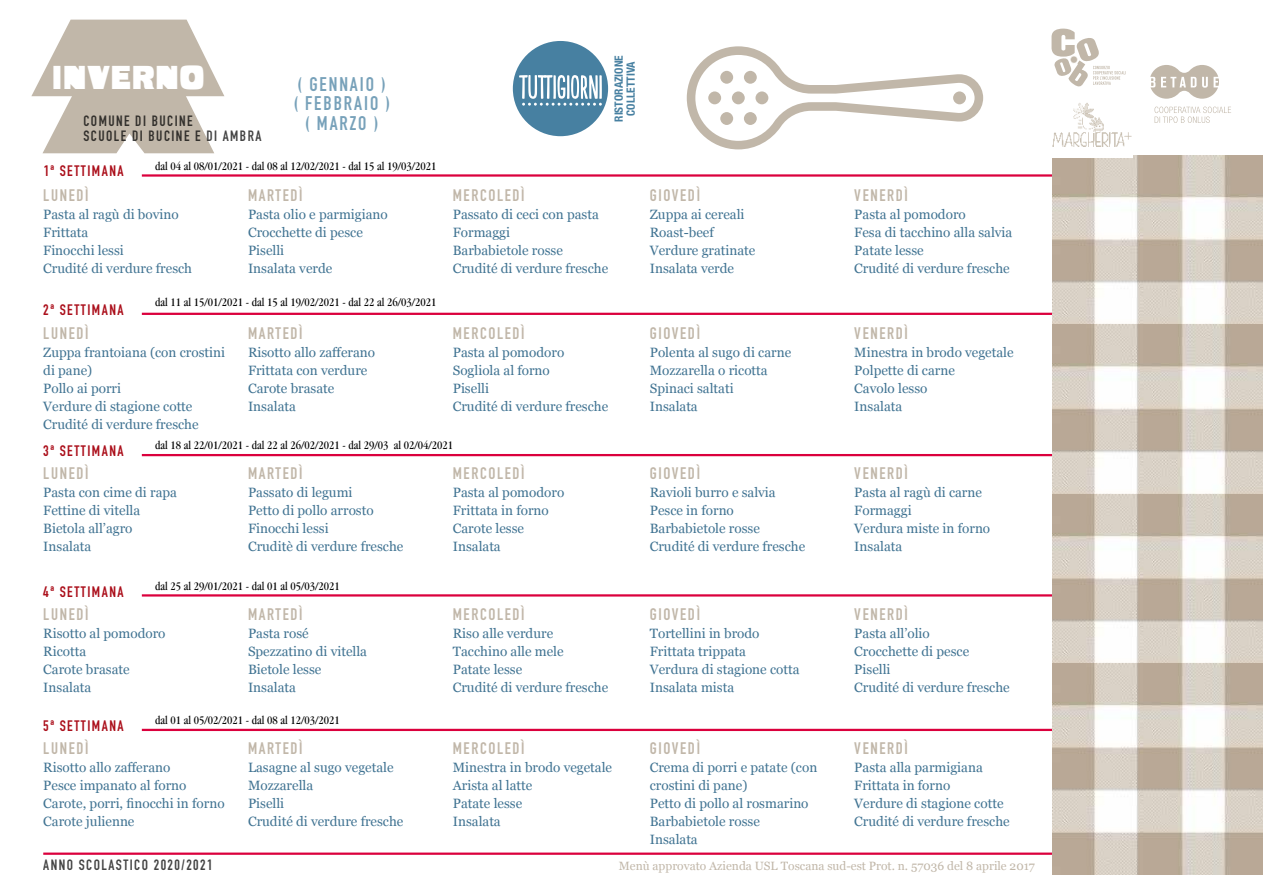
<style>
.page{position:relative;width:1263px;height:893px;background:#fff}
.page>*{position:absolute;margin:0;border:0;box-sizing:border-box;transform-origin:0 0}
.t1{font:33px "Populist Shout";color:#fff}
.t2{font:19.5px/19.5px "DIN Engschrift";letter-spacing:.1em;color:#4780a1;text-align:center}
.t3{font:16.5px "DIN Engschrift";letter-spacing:.1em;color:#c1b7a9}
.t4{font:15px "DIN Engschrift";letter-spacing:.1em;color:#ab0f1b}
.t5{font:14.7px/14.7px "DIN Engschrift";letter-spacing:.1em;color:#000}
.t6{font:13.5px/18px "Georgia";color:#407392}
.t7{font:condensed 12px "Garamond";color:#000}
.t8{font:12px "Georgia";color:#c1b7a9}
.t9{font:700 condensed 11.4px/12px "Helvetica Neue";color:#4780a1;text-align:center}
</style>
<div class="page">
<hr style="left:142px;top:313px;width:960px;height:2px;background:#db003d">
<hr style="left:142px;top:454px;width:960px;height:2px;background:#db003d">
<hr style="left:43px;top:852px;width:1059px;height:3px;background:#db003d">
<hr style="left:142px;top:594px;width:960px;height:3px;background:#db003d">
<hr style="left:142px;top:729px;width:960px;height:2px;background:#db003d">
<hr style="left:142px;top:174px;width:960px;height:3px;background:#db003d">
<svg style="left:31px;top:20px;width:193px;height:133px"></svg>
<svg style="left:687px;top:46px;width:296px;height:103px"></svg>
<img style="left:1052px;top:156px;width:88px;height:169px">
<img style="left:1140px;top:156px;width:123px;height:169px">
<img style="left:1052px;top:325px;width:88px;height:169px">
<img style="left:1140px;top:325px;width:123px;height:169px">
<img style="left:1052px;top:494px;width:88px;height:169px">
<img style="left:1140px;top:494px;width:123px;height:169px">
<img style="left:1052px;top:663px;width:88px;height:212px">
<img style="left:1140px;top:663px;width:123px;height:212px">
<svg style="left:1150px;top:65px;width:69px;height:34px"></svg>
<svg style="left:1154px;top:107px;width:77px;height:16px"></svg>
<svg style="left:1051px;top:29px;width:75px;height:58px"></svg>
<img style="left:1052px;top:103px;width:80px;height:54px">
<div style="left:513px;top:41px;width:95px;height:95px;background:#4780a1;border-radius:50%"></div>
<svg style="left:519px;top:75px;width:83px;height:31px"></svg>
<h1 class="t1" style="left:52px;top:57px;width:154px">INVERNO</h1>
<h2 class="t2" style="left:293px;top:74px;width:98px">( GENNAIO ) ( FEBBRAIO ) ( MARZO )</h2>
<p class="t5" style="left:83px;top:114px;width:180px">COMUNE DI BUCINE<br>SCUOLE DI BUCINE E DI AMBRA</p>
<p class="t4" style="left:43px;top:162px;width:82px">1ª SETTIMANA</p>
<p class="t7" style="left:155px;top:159px;width:283px">dal 04 al 08/01/2021 - dal 08 al 12/02/2021 - dal 15 al 19/03/2021</p>
<p class="t3" style="left:43px;top:185px;width:47px">LUNEDÌ</p>
<p class="t6" style="left:43px;top:205px;width:150px">Pasta al ragù di bovino<br>Frittata<br>Finocchi lessi<br>Crudité di verdure fresch</p>
<p class="t3" style="left:248px;top:185px;width:56px">MARTEDÌ</p>
<p class="t6" style="left:248px;top:205px;width:141px">Pasta olio e parmigiano<br>Crocchette di pesce<br>Piselli<br>Insalata verde</p>
<p class="t4" style="left:43px;top:301px;width:82px">2ª SETTIMANA</p>
<p class="t7" style="left:155px;top:296px;width:283px">dal 11 al 15/01/2021 - dal 15 al 19/02/2021 - dal 22 al 26/03/2021</p>
<p class="t3" style="left:43px;top:324px;width:47px">LUNEDÌ</p>
<p class="t6" style="left:43px;top:343px;width:183px">Zuppa frantoiana (con crostini di pane)<br>Pollo ai porri<br>Verdure di stagione cotte<br>Crudité di verdure fresche</p>
<p class="t3" style="left:248px;top:324px;width:56px">MARTEDÌ</p>
<p class="t6" style="left:248px;top:343px;width:129px">Risotto allo zafferano<br>Frittata con verdure<br>Carote brasate<br>Insalata</p>
<p class="t9" style="left:612px;top:122px;width:68px;rotate:-90deg">RISTORAZIONE<br>COLLETTIVA</p>
<p class="t3" style="left:453px;top:185px;width:73px">MERCOLEDÌ</p>
<p class="t6" style="left:453px;top:205px;width:157px">Passato di ceci con pasta<br>Formaggi<br>Barbabietole rosse<br>Crudité di verdure fresche</p>
<p class="t3" style="left:453px;top:324px;width:73px">MERCOLEDÌ</p>
<p class="t6" style="left:453px;top:343px;width:157px">Pasta al pomodoro<br>Sogliola al forno<br>Piselli<br>Crudité di verdure fresche</p>
<p class="t4" style="left:43px;top:442px;width:82px">3ª SETTIMANA</p>
<p class="t7" style="left:155px;top:438px;width:299px">dal 18 al 22/01/2021 - dal 22 al 26/02/2021 - dal 29/03 al 02/04/2021</p>
<p class="t3" style="left:43px;top:464px;width:47px">LUNEDÌ</p>
<p class="t6" style="left:43px;top:483px;width:135px">Pasta con cime di rapa<br>Fettine di vitella<br>Bietola all’agro<br>Insalata</p>
<p class="t3" style="left:248px;top:464px;width:56px">MARTEDÌ</p>
<p class="t6" style="left:248px;top:483px;width:157px">Passato di legumi<br>Petto di pollo arrosto<br>Finocchi lessi<br>Cruditè di verdure fresche</p>
<p class="t4" style="left:43px;top:582px;width:82px">4ª SETTIMANA</p>
<p class="t7" style="left:155px;top:579px;width:186px">dal 25 al 29/01/2021 - dal 01 al 05/03/2021</p>
<p class="t3" style="left:43px;top:604px;width:47px">LUNEDÌ</p>
<p class="t6" style="left:43px;top:624px;width:124px">Risotto al pomodoro<br>Ricotta<br>Carote brasate<br>Insalata</p>
<p class="t3" style="left:248px;top:604px;width:56px">MARTEDÌ</p>
<p class="t6" style="left:248px;top:624px;width:121px">Pasta rosé<br>Spezzatino di vitella<br>Bietole lesse<br>Insalata</p>
<p class="t4" style="left:43px;top:717px;width:82px">5ª SETTIMANA</p>
<p class="t7" style="left:155px;top:714px;width:186px">dal 01 al 05/02/2021 - dal 08 al 12/03/2021</p>
<p class="t3" style="left:43px;top:739px;width:47px">LUNEDÌ</p>
<p class="t6" style="left:43px;top:758px;width:183px">Risotto allo zafferano<br>Pesce impanato al forno<br>Carote, porri, finocchi in forno<br>Carote julienne</p>
<p class="t3" style="left:248px;top:739px;width:56px">MARTEDÌ</p>
<p class="t6" style="left:248px;top:758px;width:157px">Lasagne al sugo vegetale<br>Mozzarella<br>Piselli<br>Crudité di verdure fresche</p>
<p class="t3" style="left:453px;top:464px;width:73px">MERCOLEDÌ</p>
<p class="t6" style="left:453px;top:483px;width:113px">Pasta al pomodoro<br>Frittata in forno<br>Carote lesse<br>Insalata</p>
<p class="t3" style="left:453px;top:604px;width:73px">MERCOLEDÌ</p>
<p class="t6" style="left:453px;top:624px;width:157px">Riso alle verdure<br>Tacchino alle mele<br>Patate lesse<br>Crudité di verdure fresche</p>
<p class="t3" style="left:453px;top:739px;width:73px">MERCOLEDÌ</p>
<p class="t6" style="left:453px;top:758px;width:161px">Minestra in brodo vegetale<br>Arista al latte<br>Patate lesse<br>Insalata</p>
<p class="t3" style="left:650px;top:185px;width:52px">GIOVEDÌ</p>
<p class="t6" style="left:650px;top:205px;width:107px">Zuppa ai cereali<br>Roast-beef<br>Verdure gratinate<br>Insalata verde</p>
<p class="t3" style="left:650px;top:324px;width:52px">GIOVEDÌ</p>
<p class="t6" style="left:650px;top:343px;width:143px">Polenta al sugo di carne<br>Mozzarella o ricotta<br>Spinaci saltati<br>Insalata</p>
<p class="t3" style="left:650px;top:464px;width:52px">GIOVEDÌ</p>
<p class="t6" style="left:650px;top:483px;width:157px">Ravioli burro e salvia<br>Pesce in forno<br>Barbabietole rosse<br>Crudité di verdure fresche</p>
<p class="t3" style="left:650px;top:604px;width:52px">GIOVEDÌ</p>
<p class="t6" style="left:650px;top:624px;width:151px">Tortellini in brodo<br>Frittata trippata<br>Verdura di stagione cotta<br>Insalata mista</p>
<p class="t3" style="left:650px;top:739px;width:52px">GIOVEDÌ</p>
<p class="t6" style="left:650px;top:758px;width:169px">Crema di porri e patate (con crostini di pane)<br>Petto di pollo al rosmarino<br>Barbabietole rosse<br>Insalata</p>
<p class="t3" style="left:854px;top:185px;width:55px">VENERDÌ</p>
<p class="t6" style="left:854px;top:205px;width:160px">Pasta al pomodoro<br>Fesa di tacchino alla salvia<br>Patate lesse<br>Crudité di verdure fresche</p>
<p class="t3" style="left:854px;top:324px;width:55px">VENERDÌ</p>
<p class="t6" style="left:854px;top:343px;width:161px">Minestra in brodo vegetale<br>Polpette di carne<br>Cavolo lesso<br>Insalata</p>
<p class="t3" style="left:854px;top:464px;width:55px">VENERDÌ</p>
<p class="t6" style="left:854px;top:483px;width:137px">Pasta al ragù di carne<br>Formaggi<br>Verdura miste in forno<br>Insalata</p>
<p class="t3" style="left:854px;top:604px;width:55px">VENERDÌ</p>
<p class="t6" style="left:854px;top:624px;width:157px">Pasta all’olio<br>Crocchette di pesce<br>Piselli<br>Crudité di verdure fresche</p>
<p class="t3" style="left:854px;top:739px;width:55px">VENERDÌ</p>
<p class="t6" style="left:854px;top:758px;width:157px">Pasta alla parmigiana<br>Frittata in forno<br>Verdure di stagione cotte<br>Crudité di verdure fresche</p>
<p class="t5" style="left:43px;top:858px;width:171px">ANNO SCOLASTICO 2020/2021</p>
<p class="t8" style="left:619px;top:859px;width:418px">Menù approvato Azienda USL Toscana sud-est Prot. n. 57036 del 8 aprile 2017</p>
</div>
